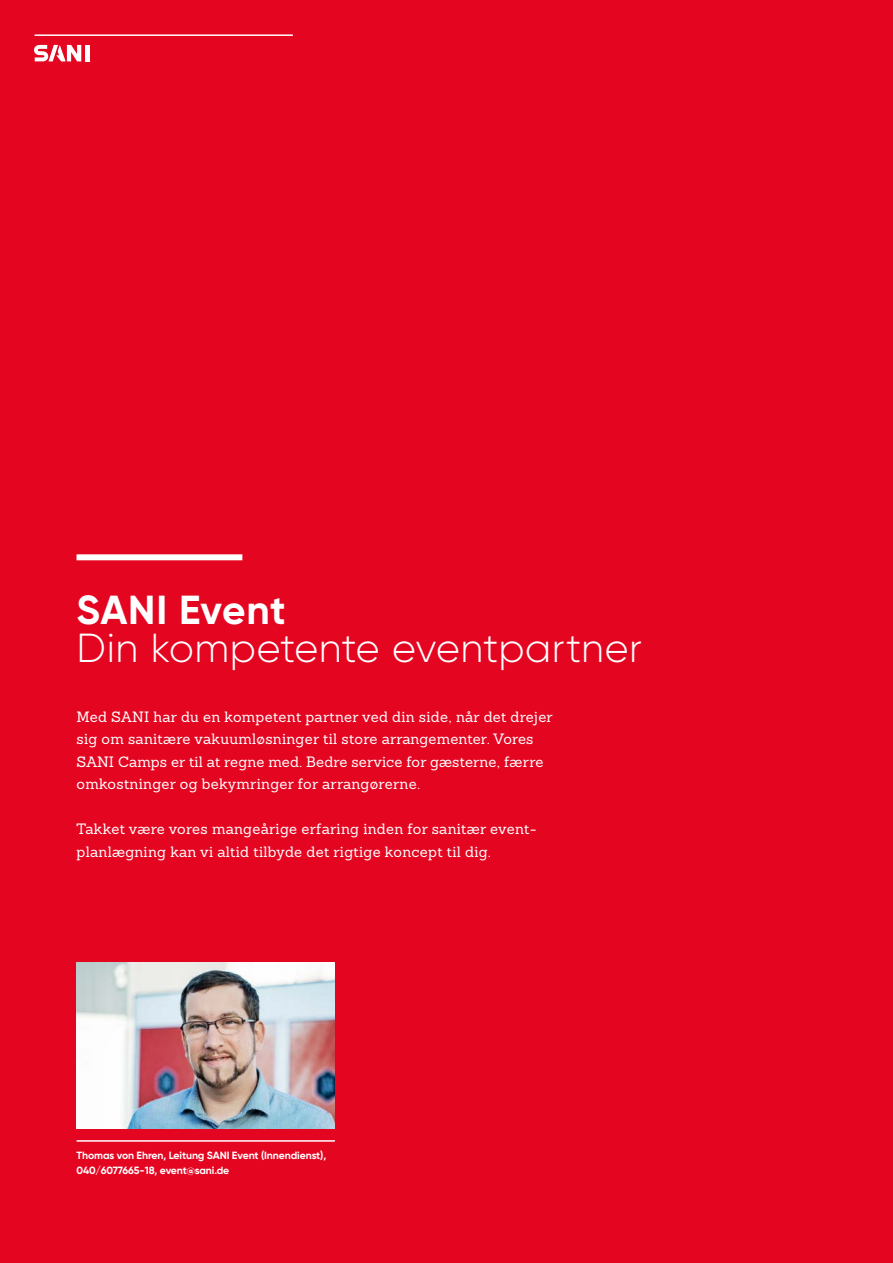
<style>
.page{position:relative;width:893px;height:1263px;background:#e40521}
.page>*{position:absolute;margin:0;border:0;box-sizing:border-box;transform-origin:0 0}
.t1{font:300 40.5px "Gilroy";letter-spacing:.01em;color:#fff}
.t2{font:700 40.5px "Gilroy";letter-spacing:.015em;color:#fff}
.t3{font:14.7px/22.5px "Sanchez";letter-spacing:.02em;color:#fff}
.t4{font:700 10.5px/15px "Gilroy";letter-spacing:-.01em;color:#fff}
</style>
<div class="page">
<div style="left:77px;top:554px;width:165px;height:6px;background:#fff"></div>
<img style="left:77px;top:963px;width:258px;height:166px">
<hr style="left:77px;top:1140px;width:258px;height:2px;background:#fff">
<hr style="left:35px;top:34px;width:258px;height:2px;background:#fff">
<hr style="left:85px;top:45px;width:4px;height:16px;background:#fff">
<svg style="left:34px;top:45px;width:47px;height:16px"></svg>
<h1 class="t2" style="left:77px;top:585px;width:211px">SANI Event</h1>
<h1 class="t1" style="left:77px;top:623px;width:567px">Din kompetente eventpartner</h1>
<p class="t3" style="left:77px;top:705px;width:478px">Med SANI har du en kompetent partner ved din side, når det drejer sig om sanitære vakuumløsninger til store arrangementer. Vores SANI Camps er til at regne med. Bedre service for gæsterne, færre omkostninger og bekymringer for arrangørerne.</p>
<p class="t3" style="left:77px;top:817px;width:462px">Takket være vores mangeårige erfaring inden for sanitær event&shy;planlægning kan vi altid tilbyde det rigtige koncept til dig.</p>
<p class="t4" style="left:77px;top:1147px;width:251px">Thomas von Ehren, Leitung SANI Event (Innendienst),<br>040/6077665-18, event@sani.de</p>
</div>
